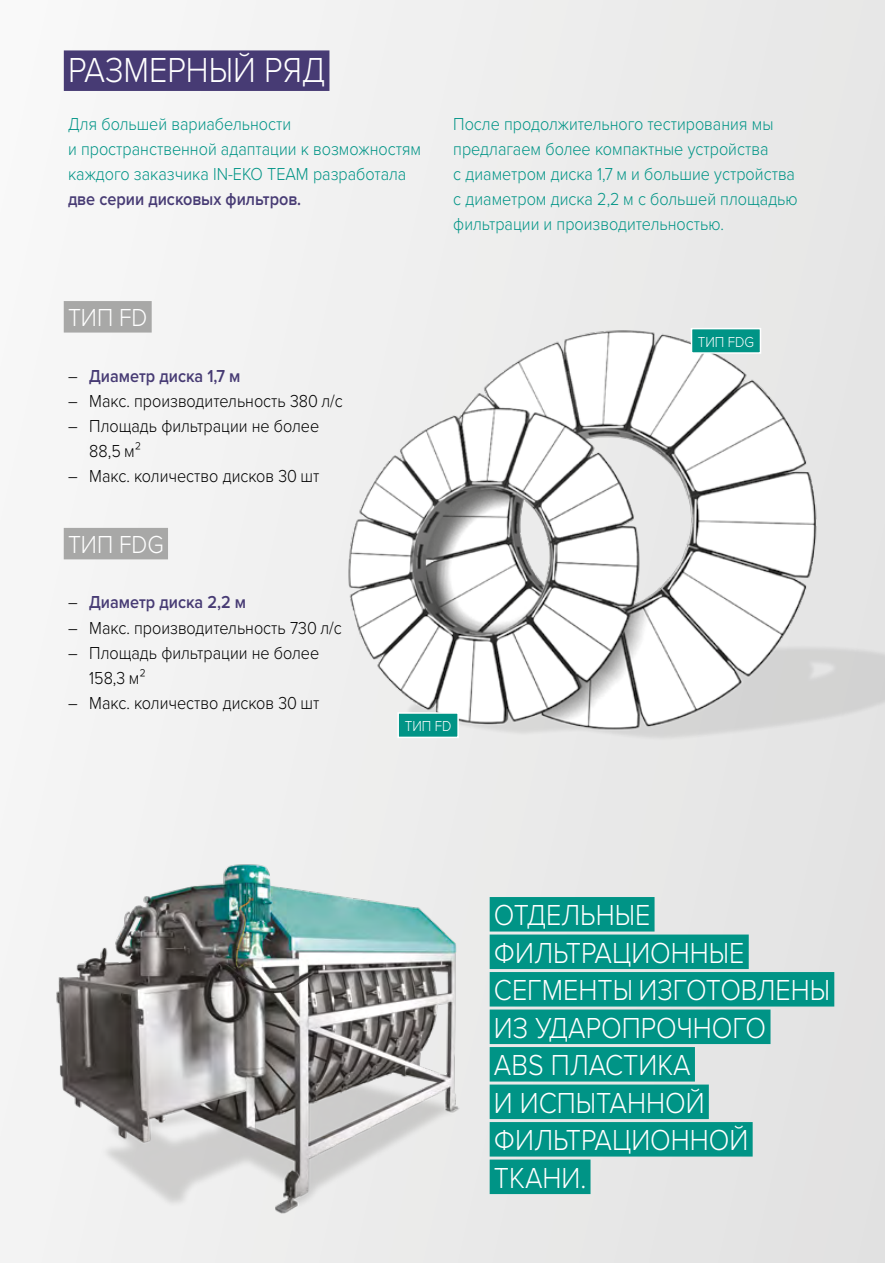
<style>
.page{position:relative;width:885px;height:1263px;background:#fff}
.page>*{position:absolute;margin:0;border:0;box-sizing:border-box;transform-origin:0 0}
.t1{font:300 36px "Proxima Nova";color:#fff;scale:.9 1}
.t2{font:300 30px/37.5px "Proxima Nova";color:#fff;scale:.9 1}
.t3{font:300 25.5px "Proxima Nova";color:#fff;scale:.9 1}
.t4{font:300 18px/25.2px "Proxima Nova";color:#009486;scale:.9 1}
.t5{font:300 18px/25.2px "Proxima Nova";color:#000;scale:.9 1}
.t6{font:600 18px "Proxima Nova";color:#473b74;scale:.9 1}
.t7{font:300 15px "Proxima Nova";color:#fff;scale:.9 1}
.s1{font-weight:300;color:#000}
</style>
<div class="page">
<div style="left:0;top:0;width:884px;height:1263px;background:#eee"></div>
<img style="left:164px;top:330px;width:720px;height:458px">
<img style="left:56px;top:864px;width:463px;height:350px">
<div style="left:489px;top:897px;width:165px;height:34px;background:#009486"></div>
<div style="left:489px;top:934px;width:259px;height:35px;background:#009486"></div>
<div style="left:489px;top:972px;width:345px;height:34px;background:#009486"></div>
<div style="left:489px;top:1009px;width:281px;height:35px;background:#009486"></div>
<div style="left:489px;top:1047px;width:205px;height:34px;background:#009486"></div>
<div style="left:489px;top:1084px;width:219px;height:35px;background:#009486"></div>
<div style="left:489px;top:1122px;width:263px;height:34px;background:#009486"></div>
<div style="left:489px;top:1159px;width:101px;height:35px;background:#009486"></div>
<div style="left:64px;top:50px;width:265px;height:41px;background:#473b74"></div>
<div style="left:64px;top:301px;width:88px;height:32px;background:#a8a8a7"></div>
<div style="left:64px;top:528px;width:104px;height:31px;background:#a8a8a7"></div>
<div style="left:691px;top:329px;width:69px;height:24px;background:#009486"></div>
<div style="left:690px;top:328px;width:71px;height:26px;border:2px solid #fff"></div>
<div style="left:398px;top:713px;width:60px;height:24px;background:#009486"></div>
<div style="left:397px;top:712px;width:62px;height:26px;border:2px solid #fff"></div>
<h1 class="t1" style="left:68px;top:44px;width:287px">РАЗМЕРНЫЙ РЯД</h1>
<p class="t4" style="left:68px;top:110px;width:394px">Для большей вариабельности<br>и пространственной адаптации к возможностям каждого заказчика IN-EKO TEAM разработала</p>
<p class="t6" style="left:68px;top:186px;width:260px">две серии дисковых фильтров.</p>
<h3 class="t3" style="left:68px;top:299px;width:90px">ТИП FD</h3>
<p class="t6" style="left:68px;top:362px;width:193px"><span class="s1">–</span> Диаметр диска 1,7 м</p>
<p class="t5" style="left:68px;top:387px;width:307px">– Макс. производительность 380 л/с</p>
<p class="t5" style="left:89px;top:412px;width:257px;text-indent:-21px">– Площадь фильтрации не более<br>88,5 м²</p>
<p class="t5" style="left:68px;top:463px;width:281px">– Макс. количество дисков 30 шт</p>
<h3 class="t3" style="left:68px;top:525px;width:108px">ТИП FDG</h3>
<p class="t6" style="left:68px;top:589px;width:199px"><span class="s1">–</span> Диаметр диска 2,2 м</p>
<p class="t5" style="left:68px;top:614px;width:305px">– Макс. производительность 730 л/с</p>
<p class="t5" style="left:89px;top:639px;width:257px;text-indent:-21px">– Площадь фильтрации не более<br>158,3 м²</p>
<p class="t5" style="left:68px;top:690px;width:281px">– Макс. количество дисков 30 шт</p>
<p class="t4" style="left:453px;top:110px;width:384px">После продолжительного тестирования мы предлагаем более компактные устройства<br>с диаметром диска 1,7 м и большие устройства с диаметром диска 2,2 м с большей площадью фильтрации и производительностью.</p>
<p class="t7" style="left:697px;top:331px;width:64px">ТИП FDG</p>
<p class="t7" style="left:405px;top:715px;width:53px">ТИП FD</p>
<h2 class="t2" style="left:494px;top:895px;width:375px">ОТДЕЛЬНЫЕ<br>ФИЛЬТРАЦИОННЫЕ<br>СЕГМЕНТЫ ИЗГОТОВЛЕНЫ<br>ИЗ УДАРОПРОЧНОГО<br>ABS ПЛАСТИКА<br>И ИСПЫТАННОЙ<br>ФИЛЬТРАЦИОННОЙ<br>ТКАНИ.</h2>
</div>
